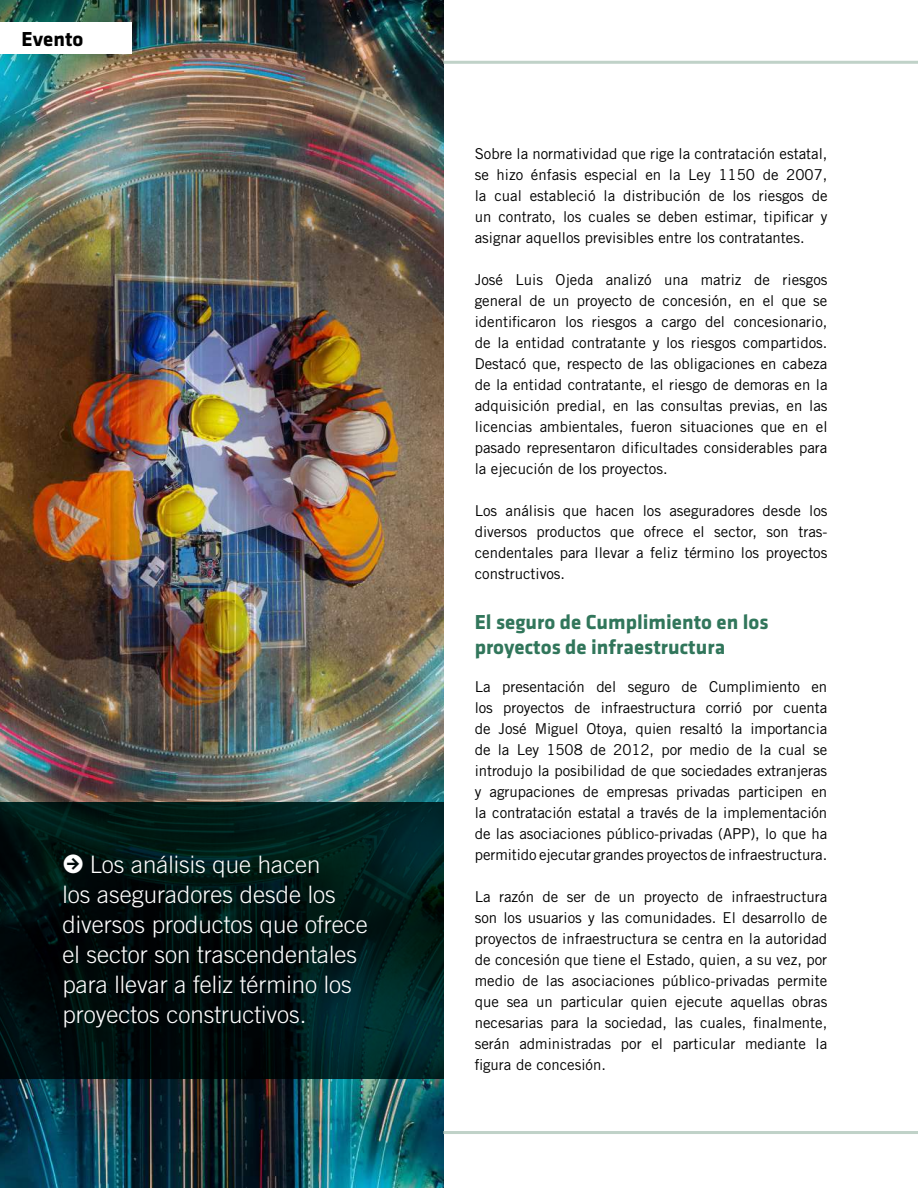
<style>
.page{position:relative;width:918px;height:1188px;background:#fff}
.page>*{position:absolute;margin:0;border:0;box-sizing:border-box;transform-origin:0 0}
.t1{font:300 24px/30px "Trade Gothic LT Std";color:#fff}
.t2{font:700 21px/25.2px "Klavika";color:#31765b}
.t3{font:700 21px "Klavika";color:#000}
.t4{font:15px/21px "Trade Gothic LT Std";color:#000;text-align:justify}
.s1{font-family:"Klavika Arrows";font-weight:500;font-size:27.45px}
</style>
<div class="page">
<img style="left:0;top:0;width:443px;height:1188px">
<hr style="left:443px;top:1131px;width:475px;height:3px;background:#c0d2c8">
<hr style="left:443px;top:61px;width:475px;height:3px;background:#c0d2c8">
<div style="left:0;top:22px;width:131px;height:32px;background:#fff"></div>
<svg style="left:0;top:802px;width:443px;height:277px;background:#001515"></svg>
<h2 class="t3" style="left:21px;top:27px;width:64px">Evento</h2>
<h1 class="t1" style="left:63px;top:849px;width:307px"><span class="s1">R</span> Los análisis que hacen<br>los aseguradores desde los diversos productos que ofrece el sector son trascendentales para llevar a feliz término los proyectos constructivos.</h1>
<p class="t4" style="left:475px;top:143px;width:354px">Sobre la normatividad que rige la contratación estatal, se hizo énfasis especial en la Ley 1150 de 2007, la cual estableció la distribución de los riesgos de un contrato, los cuales se deben estimar, tipificar y asignar aquellos previsibles entre los contratantes.</p>
<p class="t4" style="left:475px;top:269px;width:354px">José Luis Ojeda analizó una matriz de riesgos general de un proyecto de concesión, en el que se identificaron los riesgos a cargo del concesionario, de la entidad contratante y los riesgos compartidos.<br>Destacó que, respecto de las obligaciones en cabeza de la entidad contratante, el riesgo de demoras en la adquisición predial, en las consultas previas, en las licencias ambientales, fueron situaciones que en el pasado representaron dificultades considerables para la ejecución de los proyectos.</p>
<p class="t4" style="left:475px;top:500px;width:354px">Los análisis que hacen los aseguradores desde los diversos productos que ofrece el sector, son tras&shy;cendentales para llevar a feliz término los proyectos constructivos.</p>
<h2 class="t2" style="left:475px;top:609px;width:295px">El seguro de Cumplimiento en los proyectos de infraestructura</h2>
<p class="t4" style="left:475px;top:676px;width:354px">La presentación del seguro de Cumplimiento en los proyectos de infraestructura corrió por cuenta de José Miguel Otoya, quien resaltó la importancia de la Ley 1508 de 2012, por medio de la cual se introdujo la posibilidad de que sociedades extranjeras y agrupaciones de empresas privadas participen en la contratación estatal a través de la implementación de las asociaciones público-privadas (APP), lo que ha permitido ejecutar grandes proyectos de infraestructura.</p>
<p class="t4" style="left:475px;top:886px;width:354px">La razón de ser de un proyecto de infraestructura son los usuarios y las comunidades. El desarrollo de proyectos de infraestructura se centra en la autoridad de concesión que tiene el Estado, quien, a su vez, por medio de las asociaciones público-privadas permite que sea un particular quien ejecute aquellas obras necesarias para la sociedad, las cuales, finalmente, serán administradas por el particular mediante la figura de concesión.</p>
</div>
